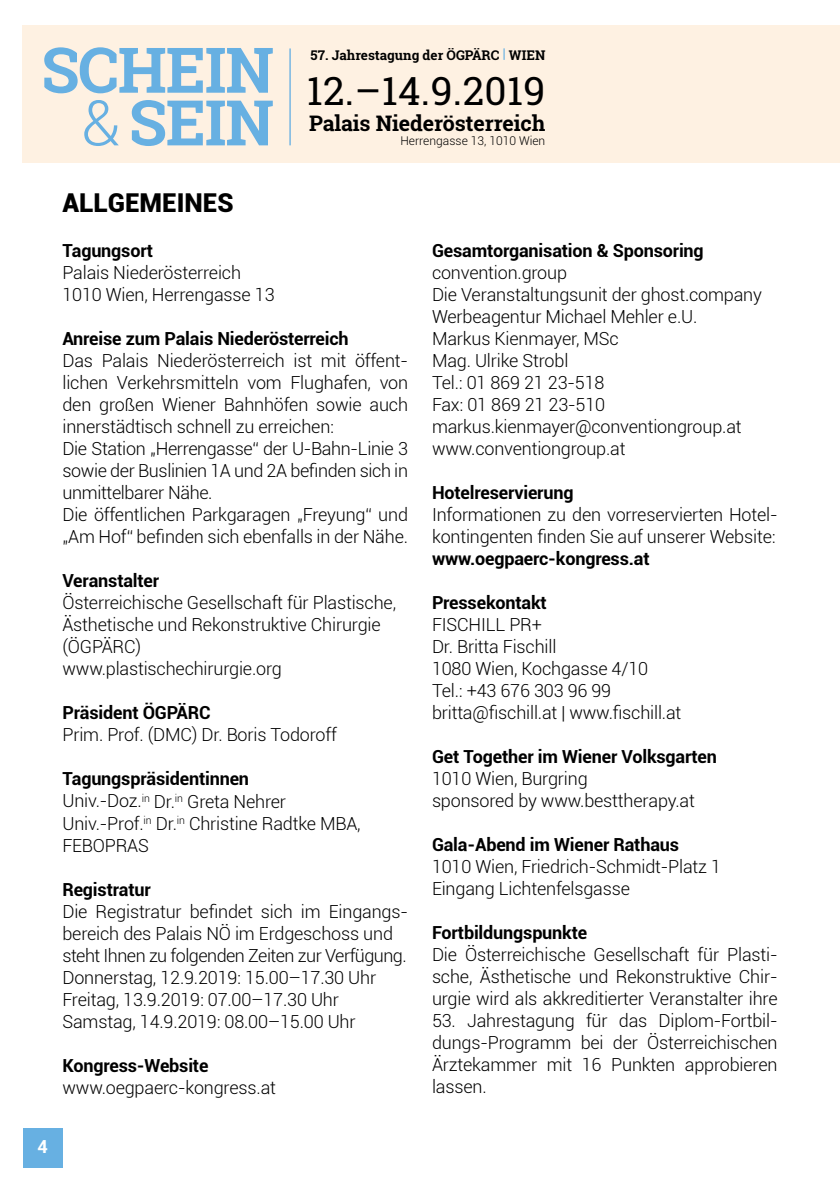
<style>
.page{position:relative;width:840px;height:1191px;background:#fff}
.page>*{position:absolute;margin:0;border:0;box-sizing:border-box;transform-origin:0 0}
.t1{font:700 62.8px/52.6px "Roboto Slab";letter-spacing:-.02em;color:#67b0e2;text-align:right}
.t2{font:38.8px "Roboto Slab";letter-spacing:.01em;color:#000}
.t3{font:900 26px "Roboto";color:#000}
.t4{font:700 21.4px "Roboto Slab";letter-spacing:-.005em;color:#000}
.t5{font:300 18px/22px "Roboto";letter-spacing:-.01em;color:#000}
.t6{font:700 18px "Roboto";letter-spacing:-.01em;color:#000}
.t7{font:700 18px "Roboto";color:#fff}
.t8{font:700 13.4px "Roboto Slab";color:#000}
.t9{font:300 12px "Roboto";color:#000}
.s1{font-weight:300}
.s2{color:#67b0e2}
.s3{font-weight:700}
</style>
<div class="page">
<div style="left:23px;top:25px;width:816px;height:138px;background:#fef1e2"></div>
<hr style="left:289px;top:48px;width:1px;height:97px;background:#67b0e2">
<div style="left:23px;top:1128px;width:39px;height:40px;background:#67b0e2"></div>
<h1 class="t1" style="left:41px;top:43px;width:234px">SCHEIN <span class="s1">&amp;</span> SEIN</h1>
<h3 class="t3" style="left:62px;top:185px;width:172px">ALLGEMEINES</h3>
<p class="t8" style="left:310px;top:46px;width:236px">57. Jahrestagung der ÖGPÄRC <span class="s2">|</span> WIEN</p>
<h2 class="t2" style="left:306px;top:64px;width:240px">12.–14.9.2019</h2>
<p class="t4" style="left:309px;top:108px;width:237px">Palais Niederösterreich</p>
<p class="t9" style="left:400px;top:133px;width:146px">Herrengasse 13, 1010 Wien</p>
<p class="t6" style="left:62px;top:238px;width:92px">Tagungsort</p>
<p class="t5" style="left:62px;top:261px;width:214px">Palais Niederösterreich<br>1010 Wien, Herrengasse 13</p>
<p class="t6" style="left:62px;top:326px;width:288px">Anreise zum Palais Niederösterreich</p>
<p class="t5" style="left:62px;top:349px;width:347px">Das Palais Niederösterreich ist mit öffent&shy;lichen Verkehrsmitteln vom Flughafen, von den großen Wiener Bahnhöfen sowie auch innerstädtisch schnell zu erreichen:<br>Die Station „Herrengasse“ der U-Bahn-Linie 3 sowie der Buslinien 1A und 2A befinden sich in unmittelbarer Nähe.<br>Die öffentlichen Parkgaragen „Freyung“ und „Am Hof“ befinden sich ebenfalls in der Nähe.</p>
<p class="t6" style="left:62px;top:568px;width:98px">Veranstalter</p>
<p class="t5" style="left:62px;top:591px;width:335px">Österreichische Gesellschaft für Plastische, Ästhetische und Rekonstruktive Chirurgie (ÖGPÄRC)<br>www.plastischechirurgie.org</p>
<p class="t6" style="left:62px;top:700px;width:149px">Präsident ÖGPÄRC</p>
<p class="t5" style="left:62px;top:723px;width:276px">Prim. Prof. (DMC) Dr. Boris Todoroff</p>
<p class="t5" style="left:62px;top:767px;width:299px"><span class="s3">Tagungspräsidentinnen<br></span>Univ.-Doz.<sup>in</sup> Dr.<sup>in</sup> Greta Nehrer<br>Univ.-Prof.<sup>in</sup> Dr.<sup>in</sup> Christine Radtke MBA,<br>FEBOPRAS</p>
<p class="t6" style="left:62px;top:876px;width:90px">Registratur</p>
<p class="t5" style="left:62px;top:899px;width:347px">Die Registratur befindet sich im Eingangs&shy;bereich des Palais NÖ im Erdgeschoss und steht Ihnen zu folgenden Zeiten zur Verfügung.<br>Donnerstag, 12.9.2019: 15.00–17.30 Uhr Freitag, 13.9.2019: 07.00–17.30 Uhr Samstag, 14.9.2019: 08.00–15.00 Uhr</p>
<p class="t6" style="left:62px;top:1052px;width:147px">Kongress-Website</p>
<p class="t5" style="left:62px;top:1075px;width:215px">www.oegpaerc-kongress.at</p>
<p class="t7" style="left:37px;top:1134px;width:12px">4</p>
<p class="t6" style="left:432px;top:238px;width:273px">Gesamtorganisation &amp; Sponsoring</p>
<p class="t5" style="left:432px;top:261px;width:331px">convention.group<br>Die Veranstaltungsunit der ghost.company<br>Werbeagentur Michael Mehler e.U.<br>Markus Kienmayer, MSc<br>Mag. Ulrike Strobl<br>Tel.: 01 869 21 23-518<br>Fax: 01 869 21 23-510 markus.kienmayer@conventiongroup.at www.conventiongroup.at</p>
<p class="t6" style="left:432px;top:480px;width:143px">Hotelreservierung</p>
<p class="t5" style="left:432px;top:503px;width:347px">Informationen zu den vorreservierten Hotel&shy;kontingenten finden Sie auf unserer Website:</p>
<p class="t6" style="left:432px;top:546px;width:219px">www.oegpaerc-kongress.at</p>
<p class="t6" style="left:432px;top:590px;width:116px">Pressekontakt</p>
<p class="t5" style="left:432px;top:613px;width:251px">FISCHILL PR+<br>Dr. Britta Fischill<br>1080 Wien, Kochgasse 4/10<br>Tel.: +43 676 303 96 99 britta@fischill.at | www.fischill.at</p>
<p class="t6" style="left:432px;top:744px;width:286px">Get Together im Wiener Volksgarten</p>
<p class="t5" style="left:432px;top:767px;width:264px">1010 Wien, Burgring<br>sponsored by www.besttherapy.at</p>
<p class="t6" style="left:432px;top:832px;width:248px">Gala-Abend im Wiener Rathaus</p>
<p class="t5" style="left:432px;top:855px;width:290px">1010 Wien, Friedrich-Schmidt-Platz 1<br>Eingang Lichtenfelsgasse</p>
<p class="t6" style="left:432px;top:920px;width:157px">Fortbildungspunkte</p>
<p class="t5" style="left:432px;top:943px;width:347px;text-align:justify">Die Österreichische Gesellschaft für Plasti&shy;sche, Ästhetische und Rekonstruktive Chir&shy;urgie wird als akkreditierter Veranstalter ihre</p>
<p class="t5" style="left:432px;top:1009px;width:347px;text-align:justify">53. Jahrestagung für das Diplom-Fortbil&shy;dungs-Programm bei der Österreichischen Ärztekammer mit 16 Punkten approbieren lassen.</p>
</div>
